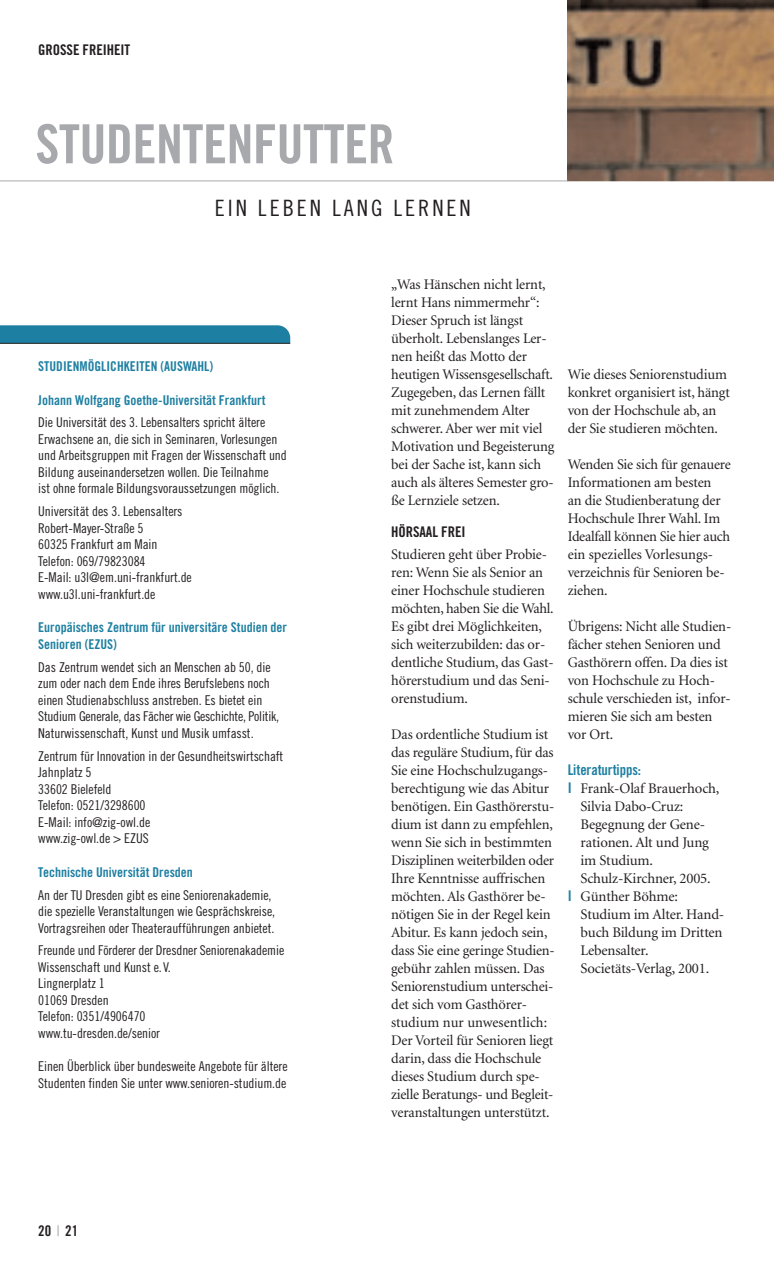
<style>
.page{position:relative;width:774px;height:1263px;background:#fff}
.page>*{position:absolute;margin:0;border:0;box-sizing:border-box;transform-origin:0 0}
.t1{font:54px "Trade Gothic Bold Cond Twenty";letter-spacing:-.01em;color:#a8a9ad}
.t2{font:22.5px "Trade Gothic Cond Eighteen";letter-spacing:.135em;color:#231f20}
.t3{font:14.7px/18px "Minion";letter-spacing:-.01em;color:#231f20}
.t4{font:14.7px "Trade Gothic Bold Cond Twenty";letter-spacing:-.005em;color:#231f20}
.t5{font:14.7px "Trade Gothic Bold Cond Twenty";letter-spacing:-.005em;color:#1d7fa1}
.t6{font:13.5px/16.5px "Trade Gothic Cond Eighteen";letter-spacing:-.005em;color:#231f20}
.t7{font:13.5px/16.5px "Trade Gothic Bold Cond Twenty";color:#1d7fa1}
.s1{font-family:"Trade Gothic Bold Cond Twenty";color:#1d7fa1}
</style>
<div class="page">
<img style="left:568px;top:0;width:206px;height:181px">
<hr style="left:0;top:181px;width:568px;height:1px;background:#a8a9ad">
<svg style="left:0;top:325px;width:290px;height:18px;background:#2281a1"></svg>
<hr style="left:0;top:343px;width:290px;height:1px;background:#231f20">
<p class="t4" style="left:38px;top:45px;width:94px">GROSSE FREIHEIT</p>
<h1 class="t1" style="left:35px;top:124px;width:361px">STUDENTENFUTTER</h1>
<h2 class="t2" style="left:215px;top:199px;width:258px">EIN LEBEN LANG LERNEN</h2>
<p class="t7" style="left:38px;top:359px;width:176px">STUDIENMÖGLICHKEITEN (AUSWAHL)</p>
<p class="t7" style="left:38px;top:393px;width:229px">Johann Wolfgang Goethe-Universität Frankfurt</p>
<p class="t6" style="left:38px;top:415px;width:250px">Die Universität des 3. Lebensalters spricht ältere Erwachsene an, die sich in Seminaren, Vorlesungen und Arbeitsgruppen mit Fragen der Wissenschaft und Bildung auseinandersetzen wollen. Die Teilnahme<br>ist ohne formale Bildungsvoraussetzungen möglich.</p>
<p class="t6" style="left:38px;top:504px;width:155px">Universität des 3. Lebensalters<br>Robert-Mayer-Straße 5<br>60325 Frankfurt am Main<br>Telefon: 069/79823084<br>E-Mail: u3l@em.uni-frankfurt.de www.u3l.uni-frankfurt.de</p>
<p class="t7" style="left:38px;top:620px;width:250px">Europäisches Zentrum für universitäre Studien der<br>Senioren (EZUS)</p>
<p class="t6" style="left:38px;top:660px;width:242px">Das Zentrum wendet sich an Menschen ab 50, die zum oder nach dem Ende ihres Berufslebens noch einen Studienabschluss anstreben. Es bietet ein Studium Generale, das Fächer wie Geschichte, Politik, Naturwissenschaft, Kunst und Musik umfasst.</p>
<p class="t6" style="left:38px;top:749px;width:247px">Zentrum für Innovation in der Gesundheitswirtschaft<br>Jahnplatz 5<br>33602 Bielefeld<br>Telefon: 0521/3298600<br>E-Mail: info@zig-owl.de<br>www.zig-owl.de &gt; EZUS</p>
<p class="t7" style="left:38px;top:865px;width:156px">Technische Universität Dresden</p>
<p class="t6" style="left:38px;top:887px;width:238px">An der TU Dresden gibt es eine Seniorenakademie, die spezielle Veranstaltungen wie Gesprächskreise,<br>Vortragsreihen oder Theateraufführungen anbietet.</p>
<p class="t6" style="left:38px;top:943px;width:247px">Freunde und Förderer der Dresdner Seniorenakademie<br>Wissenschaft und Kunst e.V.<br>Lingnerplatz 1<br>01069 Dresden<br>Telefon: 0351/4906470<br>www.tu-dresden.de/senior</p>
<p class="t6" style="left:38px;top:1059px;width:251px">Einen Überblick über bundesweite Angebote für ältere<br>Studenten finden Sie unter www.senioren-studium.de</p>
<p class="t3" style="left:391px;top:277px;width:164px">„Was Hänschen nicht lernt, lernt Hans nimmermehr“:<br>Dieser Spruch ist längst überholt. Lebenslanges Ler&shy;nen heißt das Motto der heutigen Wissensgesellschaft.<br>Zugegeben, das Lernen fällt mit zunehmendem Alter schwerer. Aber wer mit viel<br>Motivation und Begeisterung bei der Sache ist, kann sich auch als älteres Semester gro&shy;ße Lernziele setzen.</p>
<p class="t4" style="left:391px;top:526px;width:76px">HÖRSAAL FREI</p>
<p class="t3" style="left:391px;top:547px;width:164px">Studieren geht über Probie&shy;ren: Wenn Sie als Senior an einer Hochschule studieren möchten, haben Sie die Wahl.<br>Es gibt drei Möglichkeiten, sich weiterzubilden: das or&shy;dentliche Studium, das Gast&shy;hörerstudium und das Seni&shy;orenstudium.</p>
<p class="t3" style="left:391px;top:727px;width:165px">Das ordentliche Studium ist das reguläre Studium, für das<br>Sie eine Hochschulzugangs&shy;berechtigung wie das Abitur benötigen. Ein Gasthörerstu&shy;dium ist dann zu empfehlen, wenn Sie sich in bestimmten<br>Disziplinen weiterbilden oder<br>Ihre Kenntnisse auffrischen möchten. Als Gasthörer be&shy;nötigen Sie in der Regel kein<br>Abitur. Es kann jedoch sein, dass Sie eine geringe Studien&shy;gebühr zahlen müssen. Das<br>Seniorenstudium unterschei&shy;det sich vom Gasthörer&shy;studium nur unwesentlich:<br>Der Vorteil für Senioren liegt darin, dass die Hochschule dieses Studium durch spe&shy;zielle Beratungs- und Begleit&shy;veranstaltungen unterstützt.</p>
<p class="t3" style="left:568px;top:367px;width:164px">Wie dieses Seniorenstudium konkret organisiert ist, hängt von der Hochschule ab, an der Sie studieren möchten.</p>
<p class="t3" style="left:568px;top:457px;width:165px">Wenden Sie sich für genauere<br>Informationen am besten<br>an die Studienberatung der<br>Hochschule Ihrer Wahl. Im<br>Idealfall können Sie hier auch ein spezielles Vorlesungs&shy;verzeichnis für Senioren be&shy;ziehen.</p>
<p class="t3" style="left:568px;top:619px;width:165px">Übrigens: Nicht alle Studien&shy;fächer stehen Senioren und<br>Gasthörern offen. Da dies ist von Hochschule zu Hoch&shy;schule verschieden ist, infor&shy;mieren Sie sich am besten vor Ort.</p>
<p class="t5" style="left:568px;top:765px;width:75px">Literaturtipps:</p>
<p class="t3" style="left:568px;top:781px;width:153px"><span class="s1">I</span> Frank-Olaf Brauerhoch,</p>
<p class="t3" style="left:580px;top:799px;width:104px">Silvia Dabo-Cruz:</p>
<p class="t3" style="left:580px;top:817px;width:126px">Begegnung der Gene-</p>
<p class="t3" style="left:580px;top:835px;width:130px">rationen. Alt und Jung</p>
<p class="t3" style="left:580px;top:853px;width:74px">im Studium.</p>
<p class="t3" style="left:580px;top:871px;width:132px">Schulz-Kirchner, 2005.</p>
<p class="t3" style="left:568px;top:889px;width:112px"><span class="s1">I</span> Günther Böhme:</p>
<p class="t3" style="left:580px;top:907px;width:145px">Studium im Alter. Hand-</p>
<p class="t3" style="left:580px;top:925px;width:144px">buch Bildung im Dritten</p>
<p class="t3" style="left:580px;top:943px;width:70px">Lebensalter.</p>
<p class="t3" style="left:580px;top:961px;width:130px">Societäts-Verlag, 2001.</p>
<p class="t4" style="left:38px;top:1225px;width:41px">20 | 21</p>
</div>
